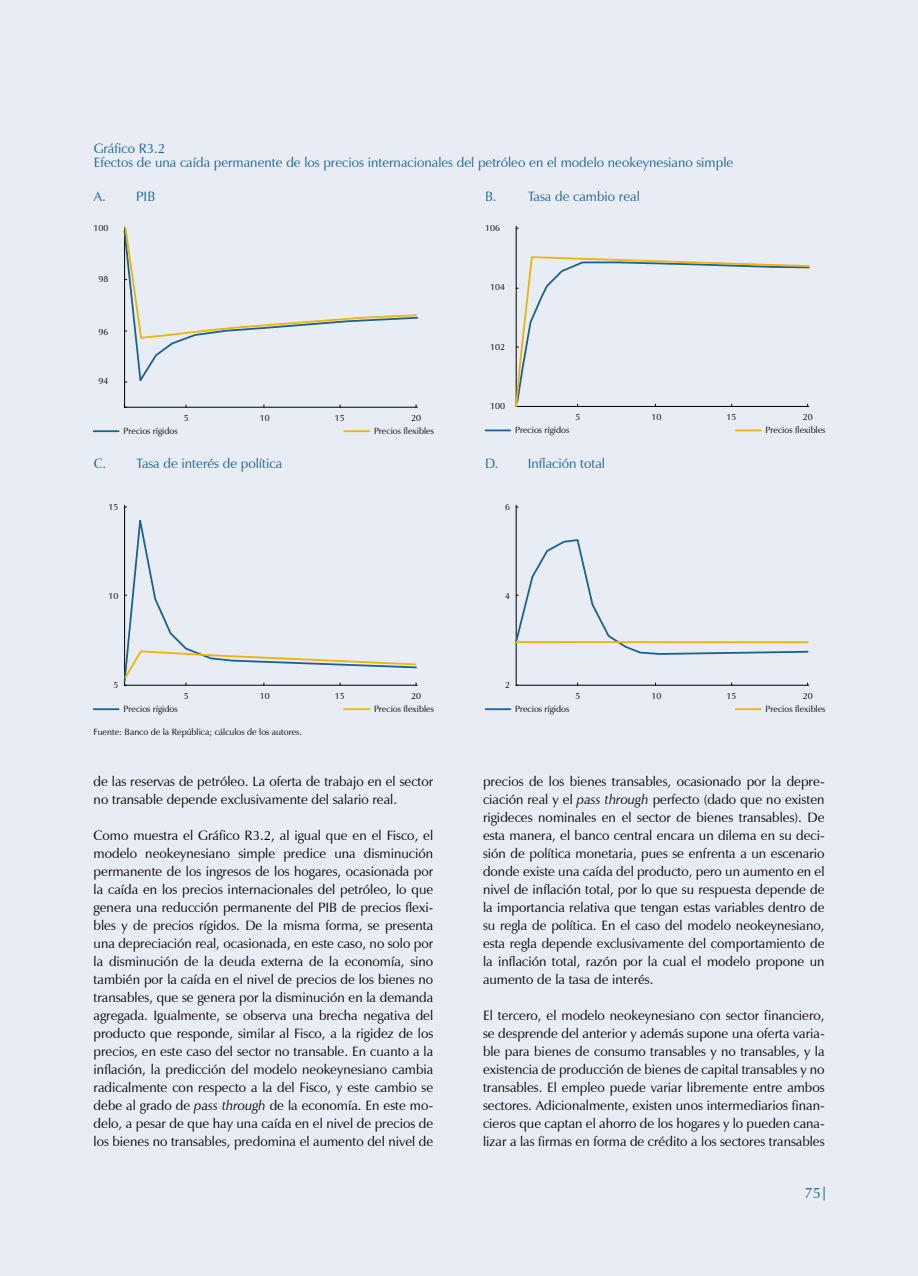
<style>
.page{position:relative;width:918px;height:1276px;background:#fff}
.page>*{position:absolute;margin:0;border:0;box-sizing:border-box;transform-origin:0 0}
.t1{font:15px "Zapf Humanist 601 BT";color:#186190}
.t2{font:13.5px/18px "Zapf Humanist 601 BT";color:#000;text-align:justify}
.t3{font:13.5px/14.4px "Zapf Humanist 601 BT";color:#186190}
.t4{font:9px/13.5px "Zapf Humanist 601 BT";color:#000}
.s1{font-style:italic}
</style>
<div class="page">
<div style="left:1px;top:0;width:917px;height:1276px;background:#e8ecf4"></div>
<svg style="left:824px;top:1186px;width:1px;height:14px"></svg>
<hr style="left:124px;top:227px;width:1px;height:180px;background:#000">
<hr style="left:125px;top:407px;width:292px;height:1px;background:#000">
<hr style="left:94px;top:430px;width:25px;height:2px;background:#186190">
<hr style="left:344px;top:430px;width:25px;height:2px;background:#edb500">
<svg style="left:123px;top:226px;width:295px;height:160px"></svg>
<hr style="left:516px;top:226px;width:1px;height:180px;background:#000">
<hr style="left:485px;top:429px;width:25px;height:2px;background:#186190">
<hr style="left:736px;top:429px;width:25px;height:2px;background:#edb500">
<svg style="left:515px;top:255px;width:295px;height:153px"></svg>
<hr style="left:516px;top:505px;width:1px;height:180px;background:#000">
<hr style="left:516px;top:685px;width:293px;height:1px;background:#000">
<hr style="left:485px;top:708px;width:25px;height:2px;background:#186190">
<hr style="left:736px;top:708px;width:25px;height:2px;background:#edb500">
<svg style="left:515px;top:538px;width:294px;height:118px"></svg>
<hr style="left:516px;top:641px;width:292px;height:2px;background:#edb500">
<hr style="left:124px;top:505px;width:1px;height:180px;background:#000">
<hr style="left:94px;top:708px;width:25px;height:2px;background:#186190">
<hr style="left:344px;top:708px;width:25px;height:2px;background:#edb500">
<svg style="left:124px;top:508px;width:65px;height:141px"></svg>
<svg style="left:123px;top:649px;width:294px;height:37px"></svg>
<p class="t3" style="left:94px;top:141px;width:641px">Gráfico R3.2<br>Efectos de una caída permanente de los precios internacionales del petróleo en el modelo neokeynesiano simple</p>
<p class="t3" style="left:94px;top:189px;width:63px">A. PIB</p>
<p class="t3" style="left:485px;top:189px;width:156px">B. Tasa de cambio real</p>
<p class="t4" style="left:94px;top:221px;width:16px">100</p>
<p class="t4" style="left:485px;top:221px;width:16px">106</p>
<p class="t4" style="left:99px;top:272px;width:11px">98</p>
<p class="t4" style="left:490px;top:280px;width:16px">104</p>
<p class="t4" style="left:99px;top:325px;width:11px">96</p>
<p class="t4" style="left:490px;top:340px;width:16px">102</p>
<p class="t4" style="left:99px;top:374px;width:11px">94</p>
<p class="t4" style="left:490px;top:399px;width:16px">100</p>
<p class="t4" style="left:184px;top:411px;width:6px">5</p>
<p class="t4" style="left:124px;top:424px;width:56px">Precios rígidos</p>
<p class="t4" style="left:260px;top:411px;width:11px">10</p>
<p class="t4" style="left:335px;top:411px;width:11px">15</p>
<p class="t4" style="left:374px;top:411px;width:61px;text-indent:37px">20<br>Precios flexibles</p>
<p class="t4" style="left:575px;top:410px;width:6px">5</p>
<p class="t4" style="left:515px;top:423px;width:56px">Precios rígidos</p>
<p class="t4" style="left:651px;top:410px;width:11px">10</p>
<p class="t4" style="left:726px;top:410px;width:11px">15</p>
<p class="t4" style="left:766px;top:410px;width:61px;text-indent:37px">20<br>Precios flexibles</p>
<p class="t3" style="left:94px;top:456px;width:190px">C. Tasa de interés de política</p>
<p class="t3" style="left:485px;top:456px;width:121px">D. Inflación total</p>
<p class="t4" style="left:109px;top:500px;width:11px">15</p>
<p class="t4" style="left:505px;top:500px;width:6px">6</p>
<p class="t4" style="left:109px;top:589px;width:11px">10</p>
<p class="t4" style="left:505px;top:589px;width:6px">4</p>
<p class="t4" style="left:114px;top:677px;width:6px">5</p>
<p class="t4" style="left:505px;top:677px;width:6px">2</p>
<p class="t4" style="left:184px;top:688px;width:6px">5</p>
<p class="t4" style="left:124px;top:702px;width:56px">Precios rígidos</p>
<p class="t4" style="left:260px;top:688px;width:11px">10</p>
<p class="t4" style="left:335px;top:688px;width:11px">15</p>
<p class="t4" style="left:374px;top:688px;width:61px;text-indent:37px">20<br>Precios flexibles</p>
<p class="t4" style="left:575px;top:688px;width:6px">5</p>
<p class="t4" style="left:515px;top:702px;width:56px">Precios rígidos</p>
<p class="t4" style="left:651px;top:688px;width:11px">10</p>
<p class="t4" style="left:726px;top:688px;width:11px">15</p>
<p class="t4" style="left:766px;top:688px;width:61px;text-indent:37px">20<br>Precios flexibles</p>
<p class="t4" style="left:94px;top:725px;width:210px">Fuente: Banco de la República; cálculos de los autores.</p>
<p class="t2" style="left:94px;top:772px;width:341px">de las reservas de petróleo. La oferta de trabajo en el sector no transable depende exclusivamente del salario real.</p>
<p class="t2" style="left:94px;top:826px;width:341px">Como muestra el Gráfico R3.2, al igual que en el Fisco, el modelo neokeynesiano simple predice una disminución permanente de los ingresos de los hogares, ocasionada por la caída en los precios internacionales del petróleo, lo que genera una reducción permanente del PIB de precios flexi&shy;bles y de precios rígidos. De la misma forma, se presenta una depreciación real, ocasionada, en este caso, no solo por la disminución de la deuda externa de la economía, sino también por la caída en el nivel de precios de los bienes no transables, que se genera por la disminución en la demanda agregada. Igualmente, se observa una brecha negativa del producto que responde, similar al Fisco, a la rigidez de los precios, en este caso del sector no transable. En cuanto a la inflación, la predicción del modelo neokeynesiano cambia radicalmente con respecto a la del Fisco, y este cambio se debe al grado de <span class="s1">pass through</span> de la economía. En este mo&shy;delo, a pesar de que hay una caída en el nivel de precios de los bienes no transables, predomina el aumento del nivel de</p>
<p class="t2" style="left:483px;top:772px;width:343px">precios de los bienes transables, ocasionado por la depre&shy;ciación real y el <span class="s1">pass through</span> perfecto (dado que no existen rigideces nominales en el sector de bienes transables). De esta manera, el banco central encara un dilema en su deci&shy;sión de política monetaria, pues se enfrenta a un escenario donde existe una caída del producto, pero un aumento en el nivel de inflación total, por lo que su respuesta depende de la importancia relativa que tengan estas variables dentro de su regla de política. En el caso del modelo neokeynesiano, esta regla depende exclusivamente del comportamiento de la inflación total, razón por la cual el modelo propone un aumento de la tasa de interés.</p>
<p class="t2" style="left:483px;top:1006px;width:343px">El tercero, el modelo neokeynesiano con sector financiero, se desprende del anterior y además supone una oferta varia&shy;ble para bienes de consumo transables y no transables, y la existencia de producción de bienes de capital transables y no transables. El empleo puede variar libremente entre ambos sectores. Adicionalmente, existen unos intermediarios finan&shy;cieros que captan el ahorro de los hogares y lo pueden cana&shy;lizar a las firmas en forma de crédito a los sectores transables</p>
<p class="t1" style="left:805px;top:1184px;width:18px">75</p>
</div>
